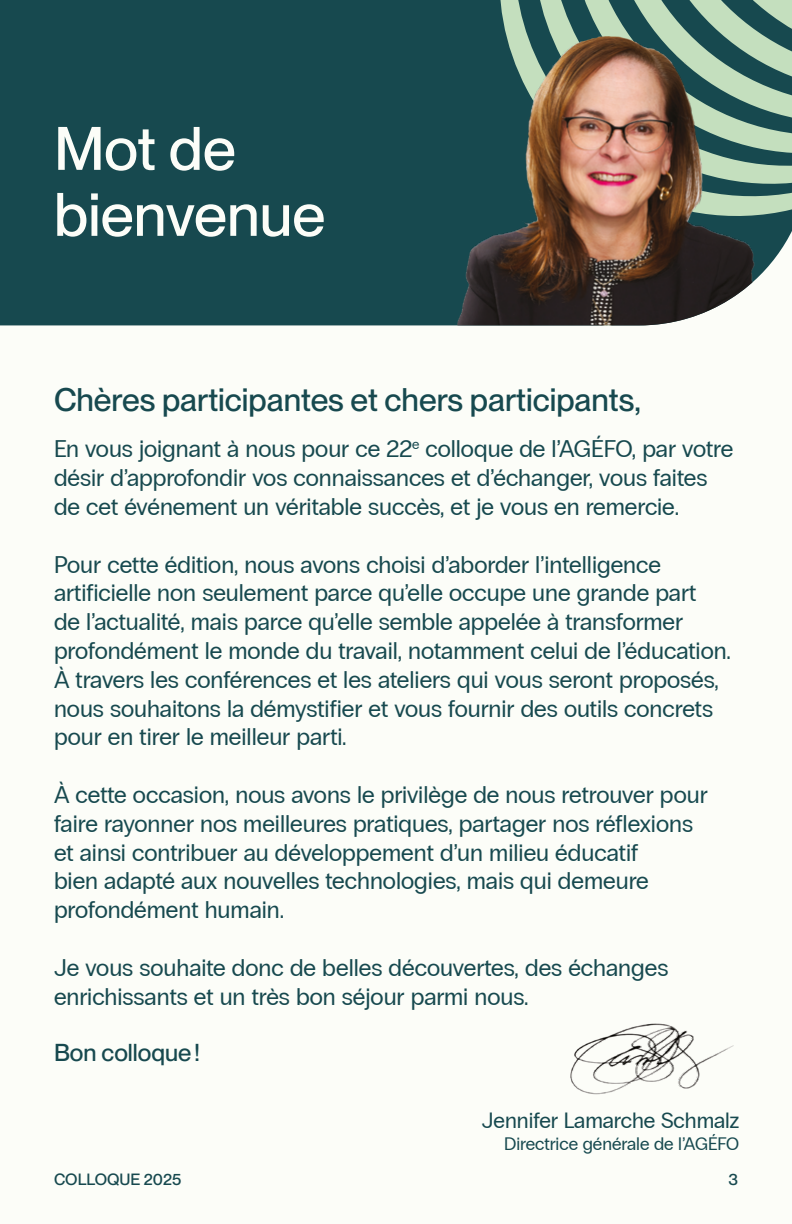
<style>
.page{position:relative;width:792px;height:1224px;background:#fcfdf8}
.page>*{position:absolute;margin:0;border:0;box-sizing:border-box;transform-origin:0 0}
.t1{font:500 60px/66px "PP Neue Montreal";color:#fcfdf8}
.t2{font:500 32px "PP Neue Montreal";color:#17494f}
.t3{font:24px/28.8px "PP Radio Grotesk";color:#17494f}
.t4{font:500 24px "PP Neue Montreal";color:#17494f}
.t5{font:22px "PP Radio Grotesk";color:#17494f}
.t6{font:18px "PP Radio Grotesk";color:#17494f}
.t7{font:500 16px "PP Neue Montreal";color:#17494f}
</style>
<div class="page">
<div style="left:0;top:0;width:480px;height:325px;background:#17494f"></div>
<svg style="left:553px;top:0;width:39px;height:29px"></svg>
<svg style="left:592px;top:0;width:200px;height:29px;background:#74998a"></svg>
<img style="left:570px;top:1023px;width:164px;height:72px">
<img style="left:419px;top:29px;width:373px;height:296px">
<h1 class="t1" style="left:54px;top:116px;width:273px">Mot de bienvenue</h1>
<h2 class="t2" style="left:54px;top:381px;width:588px">Chères participantes et chers participants,</h2>
<p class="t3" style="left:54px;top:435px;width:681px">En vous joignant à nous pour ce 22<sup>e</sup> colloque de l’AGÉFO, par votre désir d’approfondir vos connaissances et d’échanger, vous faites de cet événement un véritable succès, et je vous en remercie.</p>
<p class="t3" style="left:54px;top:550px;width:678px">Pour cette édition, nous avons choisi d’aborder l’intelligence artificielle non seulement parce qu’elle occupe une grande part<br>de l’actualité, mais parce qu’elle semble appelée à transformer profondément le monde du travail, notamment celui de l’éducation.<br>À travers les conférences et les ateliers qui vous seront proposés, nous souhaitons la démystifier et vous fournir des outils concrets pour en tirer le meilleur parti.</p>
<p class="t3" style="left:54px;top:781px;width:655px">À cette occasion, nous avons le privilège de nous retrouver pour faire rayonner nos meilleures pratiques, partager nos réflexions et ainsi contribuer au développement d’un milieu éducatif<br>bien adapté aux nouvelles technologies, mais qui demeure profondément humain.</p>
<p class="t3" style="left:54px;top:953px;width:616px">Je vous souhaite donc de belles découvertes, des échanges enrichissants et un très bon séjour parmi nous.</p>
<p class="t4" style="left:54px;top:1039px;width:147px">Bon colloque !</p>
<p class="t5" style="left:482px;top:1108px;width:259px">Jennifer Lamarche Schmalz</p>
<p class="t6" style="left:504px;top:1134px;width:237px">Directrice générale de l’AGÉFO</p>
<p class="t7" style="left:54px;top:1170px;width:129px">COLLOQUE 2025</p>
<p class="t7" style="left:728px;top:1170px;width:11px">3</p>
</div>
